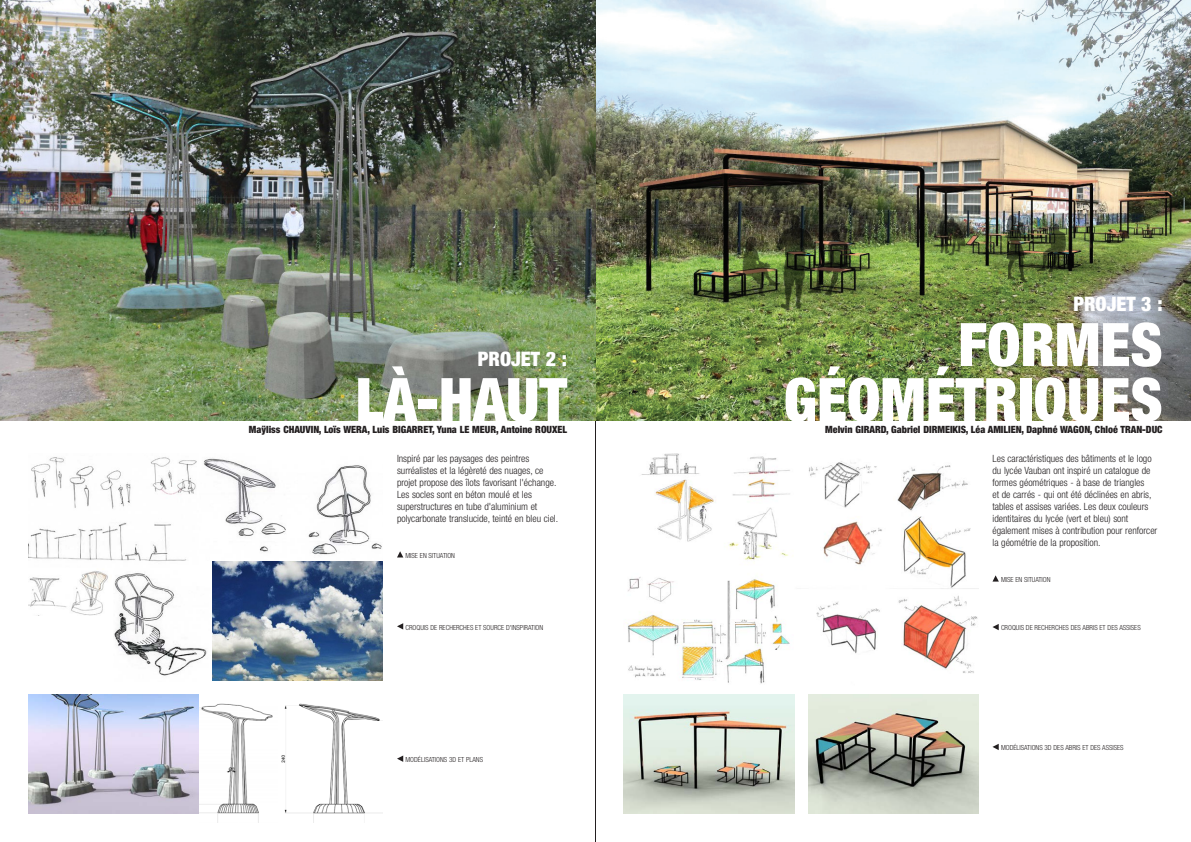
<style>
.page{position:relative;width:1191px;height:842px;background:#fff}
.page>*{position:absolute;margin:0;border:0;box-sizing:border-box;transform-origin:0 0}
.t1{font:900 condensed 60px/55px "Helvetica Neue";color:#fff;text-align:right}
.t2{font:900 condensed 20px "Helvetica Neue";color:#fff}
.t3{font:300 condensed 10px/12px "Helvetica Neue";color:#231f20}
.t4{font:900 condensed 10px "Helvetica Neue";color:#231f20}
.t5{font:300 condensed 7px "Helvetica Neue";color:#231f20}
</style>
<div class="page">
<img style="left:0;top:0;width:1191px;height:421px">
<svg style="left:992px;top:624px;width:6px;height:6px"></svg>
<svg style="left:992px;top:744px;width:6px;height:6px"></svg>
<svg style="left:992px;top:575px;width:6px;height:7px"></svg>
<img style="left:627px;top:454px;width:163px;height:230px">
<img style="left:794px;top:461px;width:184px;height:255px">
<img style="left:624px;top:694px;width:170px;height:120px">
<img style="left:808px;top:694px;width:170px;height:120px">
<hr style="left:595px;top:0;width:1px;height:842px;background:#231f20">
<svg style="left:397px;top:623px;width:6px;height:6px"></svg>
<svg style="left:397px;top:755px;width:6px;height:7px"></svg>
<svg style="left:397px;top:551px;width:6px;height:6px"></svg>
<img style="left:28px;top:571px;width:80px;height:44px">
<img style="left:114px;top:573px;width:93px;height:103px">
<img style="left:203px;top:458px;width:179px;height:97px">
<img style="left:213px;top:561px;width:170px;height:119px">
<img style="left:200px;top:704px;width:183px;height:118px">
<img style="left:28px;top:457px;width:169px;height:104px">
<img style="left:28px;top:694px;width:170px;height:120px">
<h2 class="t2" style="left:478px;top:347px;width:91px">PROJET 2 :</h2>
<h1 class="t1" style="left:355px;top:371px;width:213px">LÀ-HAUT</h1>
<p class="t3" style="left:397px;top:452px;width:163px">Inspiré par les paysages des peintres surréalistes et la légèreté des nuages, ce projet propose des îlots favorisant l'échange.<br>Les socles sont en béton moulé et les superstructures en tube d'aluminium et polycarbonate translucide, teinté en bleu ciel.</p>
<p class="t5" style="left:405px;top:551px;width:51px">MISE EN SITUATION</p>
<p class="t4" style="left:249px;top:424px;width:320px">Maÿliss CHAUVIN, Loïs WERA, Luis BIGARRET, Yuna LE MEUR, Antoine ROUXEL</p>
<p class="t5" style="left:405px;top:623px;width:139px">CROQUIS DE RECHERCHES ET SOURCE D'INSPIRATION</p>
<p class="t5" style="left:405px;top:755px;width:79px">MODÉLISATIONS 3D ET PLANS</p>
<h2 class="t2" style="left:1073px;top:292px;width:91px">PROJET 3 :</h2>
<h1 class="t1" style="left:783px;top:316px;width:380px">FORMES<br>GÉOMÉTRIQUES</h1>
<p class="t3" style="left:992px;top:452px;width:166px">Les caractéristiques des bâtiments et le logo du lycée Vauban ont inspiré un catalogue de formes géométriques - à base de triangles<br>et de carrés - qui ont été déclinées en abris, tables et assises variées. Les deux couleurs identitaires du lycée (vert et bleu) sont également mises à contribution pour renforcer la géométrie de la proposition.</p>
<p class="t5" style="left:1001px;top:575px;width:51px">MISE EN SITUATION</p>
<p class="t4" style="left:825px;top:424px;width:339px">Melvin GIRARD, Gabriel DIRMEIKIS, Léa AMILIEN, Daphné WAGON, Chloé TRAN-DUC</p>
<p class="t5" style="left:1001px;top:623px;width:141px">CROQUIS DE RECHERCHES DES ABRIS ET DES ASSISES</p>
<p class="t5" style="left:1001px;top:743px;width:124px">MODÉLISATIONS 3D DES ABRIS ET DES ASSISES</p>
</div>
